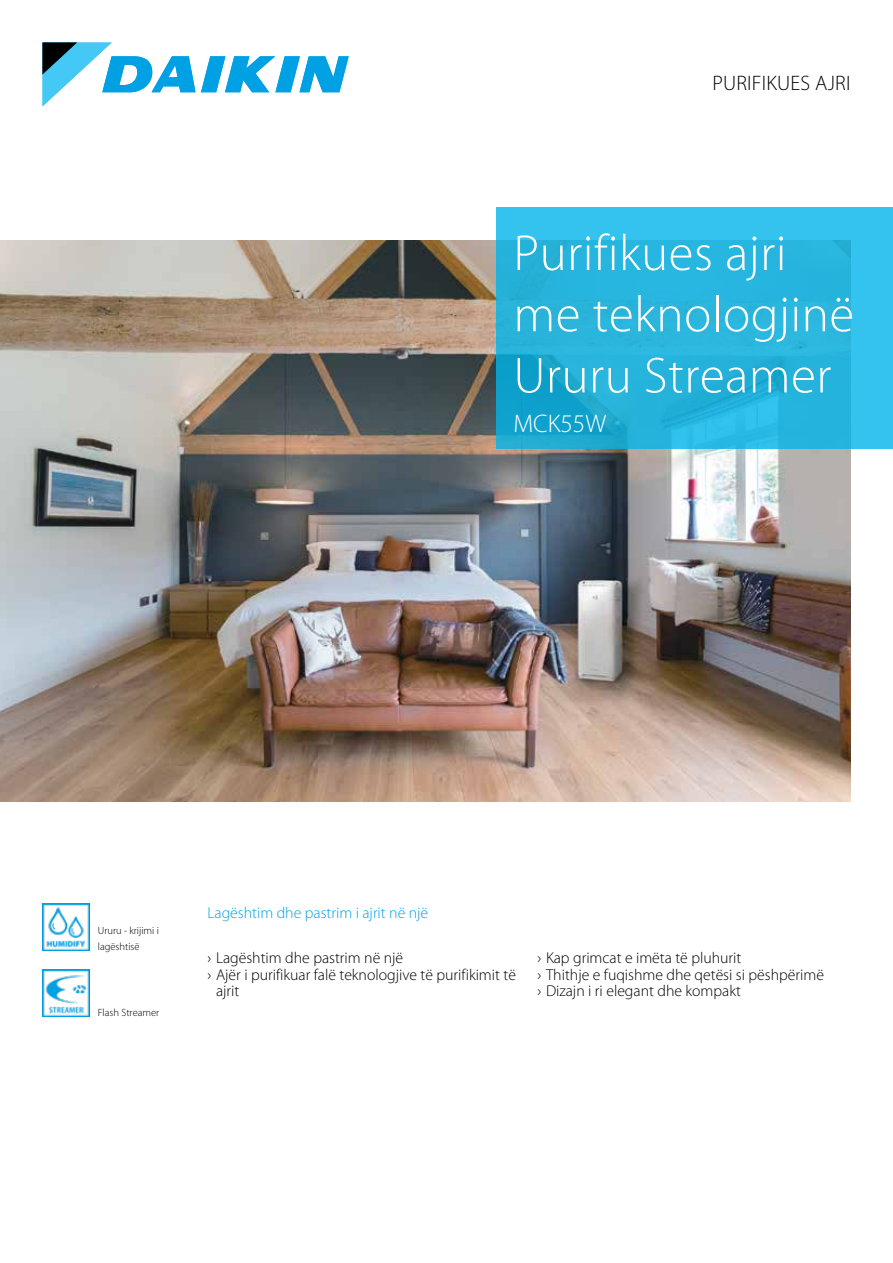
<style>
.page{position:relative;width:893px;height:1263px;background:#fff}
.page>*{position:absolute;margin:0;border:0;box-sizing:border-box;transform-origin:0 0}
.t1{font:300 51px/61.2px "Myriad Pro";letter-spacing:.01em;color:#fff}
.t2{font:300 25.5px "Myriad Pro";color:#fff}
.t3{font:300 21px "Myriad Pro";letter-spacing:.01em;color:#000}
.t4{font:300 15.75px/16.5px "Myriad Pro";color:#000}
.t5{font:300 15.75px "Myriad Pro";color:#00a1e4}
.t6{font:300 10.5px/16.5px "Myriad Pro";color:#000}
</style>
<div class="page">
<img style="left:43px;top:969px;width:46px;height:47px">
<img style="left:43px;top:903px;width:46px;height:47px">
<img style="left:0;top:241px;width:850px;height:561px">
<svg style="left:43px;top:43px;width:306px;height:63px"></svg>
<svg style="left:496px;top:208px;width:397px;height:241px;fill:#27b5de"></svg>
<h3 class="t3" style="left:712px;top:71px;width:140px">PURIFIKUES AJRI</h3>
<h1 class="t1" style="left:513px;top:223px;width:342px">Purifikues ajri me teknologjinë<br>Ururu Streamer</h1>
<h2 class="t2" style="left:513px;top:409px;width:94px">MCK55W</h2>
<p class="t6" style="left:98px;top:922px;width:63px">Ururu - krijimi i lagështisë</p>
<p class="t6" style="left:98px;top:1004px;width:63px">Flash Streamer</p>
<p class="t5" style="left:207px;top:904px;width:222px">Lagështim dhe pastrim i ajrit në një</p>
<p class="t4" style="left:207px;top:950px;width:197px">› Lagështim dhe pastrim në një</p>
<p class="t4" style="left:207px;top:966px;width:310px">› Ajër i purifikuar falë teknologjive të purifikimit të</p>
<p class="t4" style="left:216px;top:983px;width:25px">ajrit</p>
<p class="t4" style="left:537px;top:950px;width:288px">› Kap grimcat e imëta të pluhurit<br>› Thithje e fuqishme dhe qetësi si pëshpërimë › Dizajn i ri elegant dhe kompakt</p>
</div>
